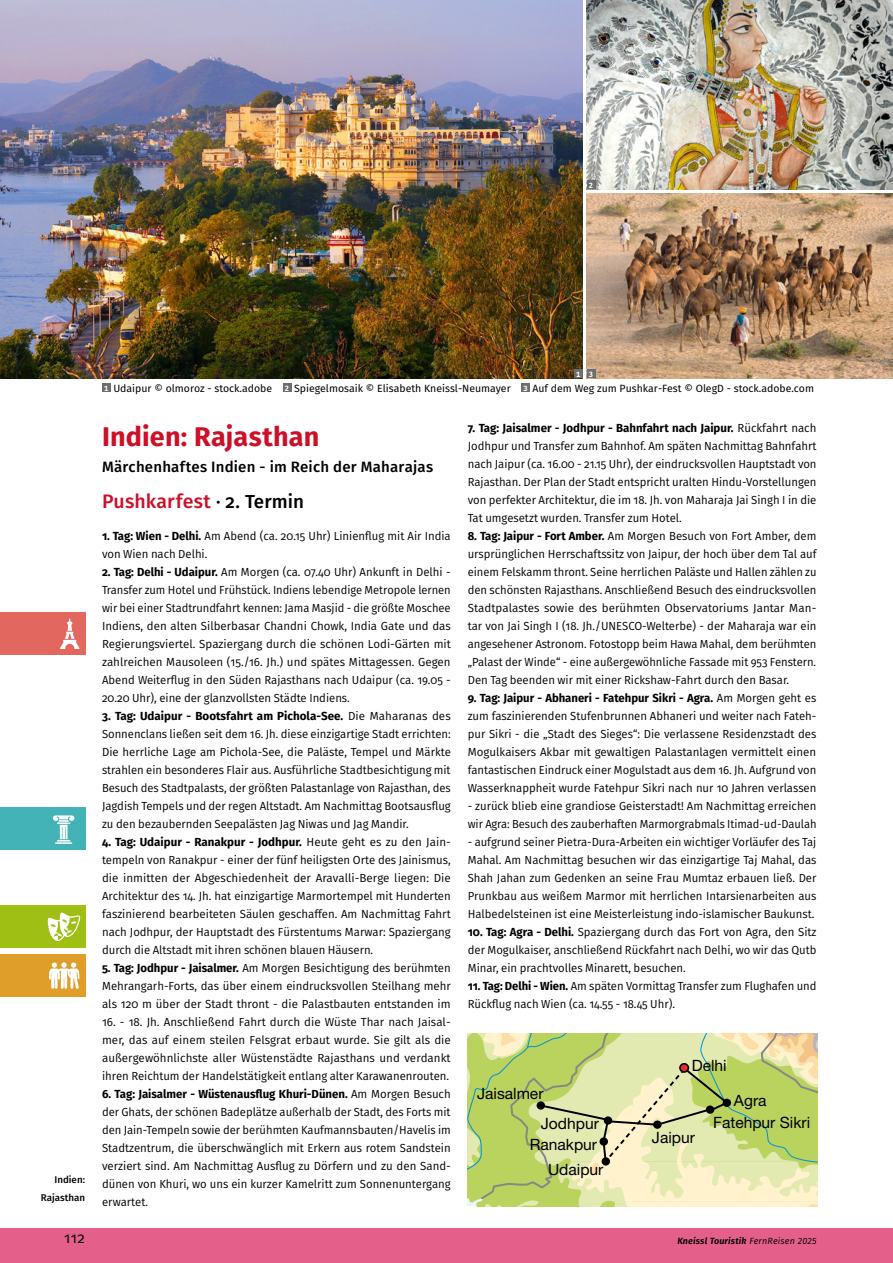
<style>
.page{position:relative;width:893px;height:1263px;background:#fff}
.page>*{position:absolute;margin:0;border:0;box-sizing:border-box;transform-origin:0 0}
._01a_Überschrift_1_Reise{font:700 27px "Fira Sans";letter-spacing:.005em;color:#cd0f28}
._01c_Überschrift_3_Musical_Theater_Oper{font:500 19.5px "Fira Sans";letter-spacing:.01em;color:#cd0f28}
.t1{font:15.6px/30.8px "Helvetica Neue LT Std";color:#000}
._01a_Überschrift_1_Reise-2{font:500 15px "Fira Sans";letter-spacing:.015em;color:#000}
.Pagina_rb{font:15px "Fira Sans";color:#000}
._02_Reiseverlauf{font:11.7px/18px "Fira Sans";color:#000;text-align:justify}
._02_Reiseverlauf-2{font:11.7px/18px "Fira Sans";color:#000;scale:.96 1}
._04_Bildlegende__Bildquelle{font:10.5px "Fira Sans";color:#000}
.Rubrik_b{font:500 9.75px "Fira Sans";color:#000}
.Fusszeile_bold_italic_rb{font:italic 600 9px "Fira Sans";letter-spacing:.02em;color:#000}
.t2{font:700 7.5px "Fira Sans";color:#fff}
.s1{font-size:18.75px;color:#000}
.s2{font-weight:700}
.s3{font-weight:400}
</style>
<div class="page">
<div style="left:0;top:808px;width:85px;height:42px;background:#43b3b7"></div>
<svg style="left:53px;top:815px;width:22px;height:29px"></svg>
<div style="left:0;top:905px;width:85px;height:43px;background:#9fbf14"></div>
<svg style="left:47px;top:912px;width:34px;height:29px"></svg>
<div style="left:0;top:954px;width:85px;height:43px;background:#de9e29"></div>
<svg style="left:49px;top:962px;width:30px;height:27px"></svg>
<img style="left:587px;top:193px;width:306px;height:185px">
<img style="left:587px;top:0;width:306px;height:189px">
<div style="left:102px;top:384px;width:9px;height:8px;background:#6e6e6e"></div>
<div style="left:283px;top:384px;width:8px;height:8px;background:#6e6e6e"></div>
<div style="left:521px;top:384px;width:9px;height:8px;background:#6e6e6e"></div>
<img style="left:0;top:0;width:583px;height:378px">
<div style="left:574px;top:369px;width:9px;height:9px;background:#6e6e6e"></div>
<div style="left:587px;top:180px;width:8px;height:9px;background:#6e6e6e"></div>
<div style="left:0;top:612px;width:85px;height:43px;background:#e2685f"></div>
<svg style="left:60px;top:618px;width:19px;height:31px"></svg>
<div style="left:0;top:1229px;width:893px;height:34px;background:#e4608b"></div>
<svg style="left:467px;top:1033px;width:350px;height:173px;background:#d1db91"></svg>
<div style="left:587px;top:369px;width:8px;height:9px;background:#6e6e6e"></div>
<p class="t2" style="left:589px;top:179px;width:6px">2</p>
<p class="t2" style="left:576px;top:368px;width:6px">1</p>
<p class="t2" style="left:589px;top:368px;width:5px">3</p>
<p class="Rubrik_b" style="left:55px;top:1172px;width:32px">Indien:</p>
<p class="Rubrik_b" style="left:41px;top:1190px;width:46px">Rajasthan</p>
<p class="t2" style="left:104px;top:382px;width:6px">1</p>
<p class="_04_Bildlegende__Bildquelle" style="left:113px;top:380px;width:160px">Udaipur © olmoroz - stock.adobe</p>
<p class="t2" style="left:285px;top:382px;width:6px">2</p>
<p class="_04_Bildlegende__Bildquelle" style="left:294px;top:380px;width:218px">Spiegelmosaik © Elisabeth Kneissl-Neumayer</p>
<p class="t2" style="left:523px;top:382px;width:5px">3</p>
<p class="_04_Bildlegende__Bildquelle" style="left:532px;top:380px;width:283px">Auf dem Weg zum Pushkar-Fest © OlegD - stock.adobe.com</p>
<p class="_01a_Überschrift_1_Reise" style="left:102px;top:414px;width:219px">Indien: Rajasthan</p>
<p class="_01a_Überschrift_1_Reise-2" style="left:102px;top:454px;width:333px">Märchenhaftes Indien - im Reich der Maharajas</p>
<p class="_01c_Überschrift_3_Musical_Theater_Oper" style="left:102px;top:485px;width:204px">Pushkarfest <span class="s1">· 2. Termin</span></p>
<p class="_02_Reiseverlauf" style="left:102px;top:527px;width:350px"><span class="s2">1. Tag: Wien - Delhi.</span> Am Abend (ca. 20.15 Uhr) Linienflug mit Air India von Wien nach Delhi.</p>
<p class="_02_Reiseverlauf" style="left:102px;top:563px;width:350px"><span class="s2">2. Tag: Delhi - Udaipur.</span> Am Morgen (ca. 07.40 Uhr) Ankunft in Delhi - Transfer zum Hotel und Frühstück. Indiens lebendige Metropole lernen wir bei einer Stadtrundfahrt kennen: Jama Masjid - die größte Moschee Indiens, den alten Silberbasar Chandni Chowk, India Gate und das Regierungsviertel. Spaziergang durch die schönen Lodi-Gärten mit zahlreichen Mausoleen (15./16. Jh.) und spätes Mittagessen. Gegen Abend Weiterflug in den Süden Rajasthans nach Udaipur (ca. 19.05 - 20.20 Uhr), eine der glanzvollsten Städte Indiens.</p>
<p class="_02_Reiseverlauf" style="left:102px;top:707px;width:350px"><span class="s2">3. Tag: Udaipur - Bootsfahrt am Pichola-See.</span> Die Maharanas des Sonnenclans ließen seit dem 16. Jh. diese einzigartige Stadt errichten:<br>Die herrliche Lage am Pichola-See, die Paläste, Tempel und Märkte strahlen ein besonderes Flair aus. Ausführliche Stadtbesichtigung mit Besuch des Stadtpalasts, der größten Palastanlage von Rajasthan, des Jagdish Tempels und der regen Altstadt. Am Nachmittag Bootsausflug zu den bezaubernden Seepalästen Jag Niwas und Jag Mandir.</p>
<p class="_02_Reiseverlauf" style="left:102px;top:833px;width:350px;text-align:left"><span class="s2">4. Tag: Udaipur - Ranakpur - Jodhpur.</span> Heute geht es zu den Jain&shy;tempeln von Ranakpur - einer der fünf heiligsten Orte des Jainismus, die inmitten der Abgeschiedenheit der Aravalli-Berge liegen: Die Architektur des 14. Jh. hat einzigartige Marmortempel mit Hunderten faszinierend bearbeiteten Säulen geschaffen. Am Nachmittag Fahrt nach Jodhpur, der Hauptstadt des Fürstentums Marwar: Spaziergang durch die Altstadt mit ihren schönen blauen Häusern.</p>
<p class="_02_Reiseverlauf" style="left:102px;top:959px;width:350px"><span class="s2">5. Tag: Jodhpur - Jaisalmer.</span> Am Morgen Besichtigung des berühmten Mehrangarh-Forts, das über einem eindrucksvollen Steilhang mehr als 120 m über der Stadt thront - die Palastbauten entstanden im</p>
<p class="_02_Reiseverlauf" style="left:102px;top:1013px;width:350px">16. - 18. Jh. Anschließend Fahrt durch die Wüste Thar nach Jaisal&shy;mer, das auf einem steilen Felsgrat erbaut wurde. Sie gilt als die außergewöhnlichste aller Wüstenstädte Rajasthans und verdankt ihren Reichtum der Handelstätigkeit entlang alter Karawanenrouten.</p>
<p class="_02_Reiseverlauf" style="left:102px;top:1085px;width:350px"><span class="s2">6. Tag: Jaisalmer - Wüstenausflug Khuri-Dünen.</span> Am Morgen Besuch der Ghats, der schönen Badeplätze außerhalb der Stadt, des Forts mit den Jain-Tempeln sowie der berühmten Kaufmannsbauten/Havelis im Stadtzentrum, die überschwänglich mit Erkern aus rotem Sandstein verziert sind. Am Nachmittag Ausflug zu Dörfern und zu den Sand&shy;dünen von Khuri, wo uns ein kurzer Kamelritt zum Sonnenuntergang erwartet.</p>
<p class="_02_Reiseverlauf" style="left:468px;top:419px;width:350px"><span class="s2">7. Tag: Jaisalmer - Jodhpur - Bahnfahrt nach Jaipur.</span> Rückfahrt nach Jodhpur und Transfer zum Bahnhof. Am späten Nachmittag Bahnfahrt nach Jaipur (ca. 16.00 - 21.15 Uhr), der eindrucksvollen Hauptstadt von Rajasthan. Der Plan der Stadt entspricht uralten Hindu-Vorstellungen von perfekter Architektur, die im 18. Jh. von Maharaja Jai Singh I in die Tat umgesetzt wurden. Transfer zum Hotel.</p>
<p class="_02_Reiseverlauf" style="left:468px;top:527px;width:350px"><span class="s2">8. Tag: Jaipur - Fort Amber.</span> Am Morgen Besuch von Fort Amber, dem ursprünglichen Herrschaftssitz von Jaipur, der hoch über dem Tal auf einem Felskamm thront. Seine herrlichen Paläste und Hallen zählen zu den schönsten Rajasthans. Anschließend Besuch des eindrucksvollen Stadtpalastes sowie des berühmten Observatoriums Jantar Man&shy;tar von Jai Singh I (18. Jh./UNESCO-Welterbe) - der Maharaja war ein angesehener Astronom. Fotostopp beim Hawa Mahal, dem berühmten „Palast der Winde“ - eine außergewöhnliche Fassade mit 953 Fenstern.<br>Den Tag beenden wir mit einer Rickshaw-Fahrt durch den Basar.</p>
<p class="_02_Reiseverlauf" style="left:468px;top:689px;width:350px"><span class="s2">9. Tag: Jaipur - Abhaneri - Fatehpur Sikri - Agra.</span> Am Morgen geht es zum faszinierenden Stufenbrunnen Abhaneri und weiter nach Fateh&shy;pur Sikri - die „Stadt des Sieges“: Die verlassene Residenzstadt des Mogulkaisers Akbar mit gewaltigen Palastanlagen vermittelt einen fantastischen Eindruck einer Mogulstadt aus dem 16. Jh. Aufgrund von Wasserknappheit wurde Fatehpur Sikri nach nur 10 Jahren verlassen</p>
<p class="_02_Reiseverlauf" style="left:468px;top:797px;width:350px">- zurück blieb eine grandiose Geisterstadt! Am Nachmittag erreichen wir Agra: Besuch des zauberhaften Marmorgrabmals Itimad-ud-Daulah</p>
<p class="_02_Reiseverlauf" style="left:468px;top:833px;width:350px">- aufgrund seiner Pietra-Dura-Arbeiten ein wichtiger Vorläufer des Taj Mahal. Am Nachmittag besuchen wir das einzigartige Taj Mahal, das Shah Jahan zum Gedenken an seine Frau Mumtaz erbauen ließ. Der Prunkbau aus weißem Marmor mit herrlichen Intarsienarbeiten aus Halbedelsteinen ist eine Meisterleistung indo-islamischer Baukunst.</p>
<p class="_02_Reiseverlauf" style="left:468px;top:923px;width:350px"><span class="s2">10. Tag: Agra - Delhi.</span> Spaziergang durch das Fort von Agra, den Sitz der Mogulkaiser, anschließend Rückfahrt nach Delhi, wo wir das Qutb Minar, ein prachtvolles Minarett, besuchen.</p>
<p class="_02_Reiseverlauf-2" style="left:468px;top:977px;width:365px"><span class="s2">11. Tag: Delhi - Wien.</span> Am späten Vormittag Transfer zum Flughafen und<br>Rückflug nach Wien (ca. 14.55 - 18.45 Uhr).</p>
<p class="t1" style="left:541px;top:1077px;width:60px;text-indent:-64px">Jaisalmer<br>Jodhpur</p>
<p class="t1" style="left:530px;top:1128px;width:69px">Ranakpur</p>
<p class="t1" style="left:548px;top:1154px;width:57px">Udaipur</p>
<p class="t1" style="left:692px;top:1049px;width:36px">Delhi</p>
<p class="t1" style="left:734px;top:1085px;width:34px">Agra</p>
<p class="t1" style="left:652px;top:1122px;width:45px">Jaipur</p>
<p class="t1" style="left:713px;top:1107px;width:99px">Fatehpur Sikri</p>
<p class="Pagina_rb" style="left:64px;top:1227px;width:22px">112</p>
<p class="Fusszeile_bold_italic_rb" style="left:677px;top:1233px;width:141px">Kneissl Touristik <span class="s3">FernReisen 2025</span></p>
</div>
